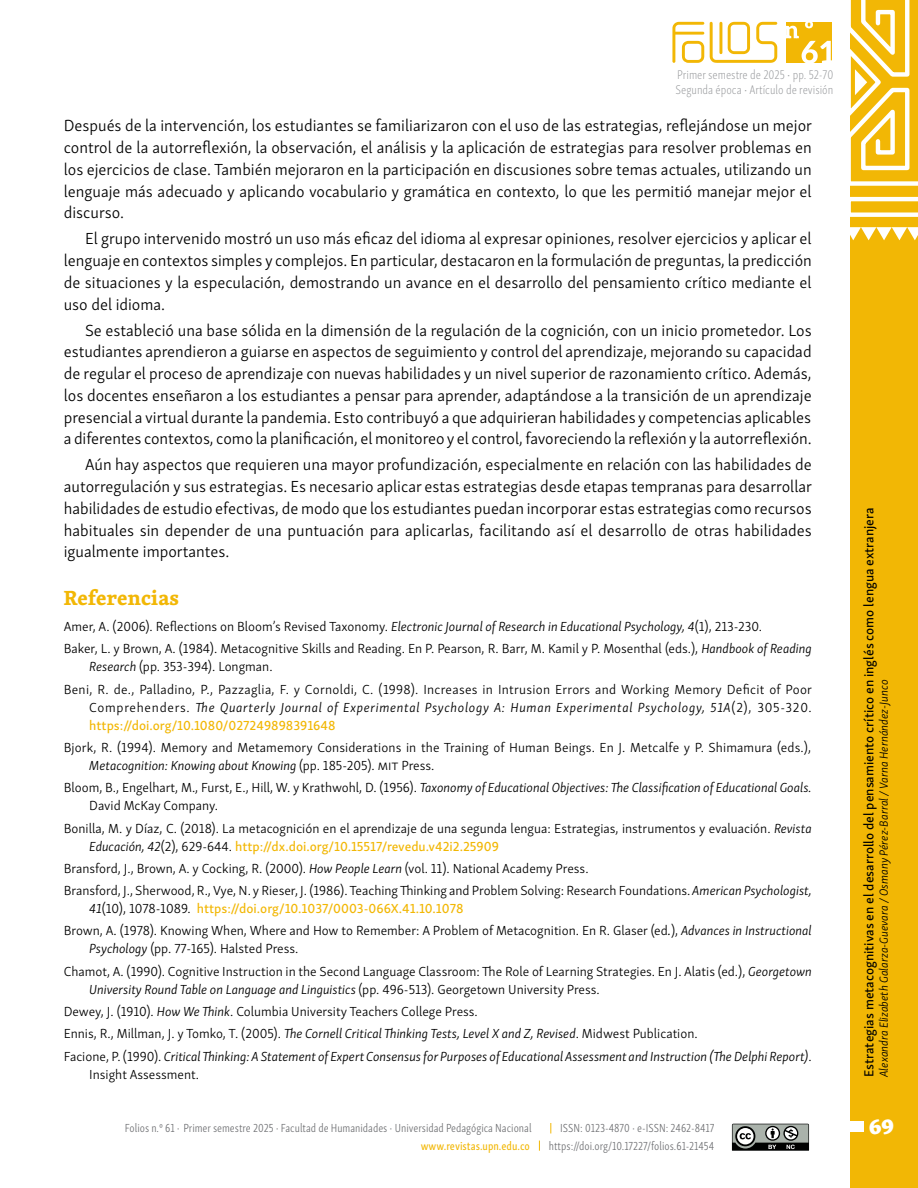
<style>
.page{position:relative;width:918px;height:1188px;background:#fff}
.page>*{position:absolute;margin:0;border:0;box-sizing:border-box;transform-origin:0 0}
.t1{font:800 22.5px "Skolar Latin";color:#fff}
.Subtítulo_1{font:700 21px "Skolar Latin";color:#f2b705}
.Parrafo_sangria{font:300 16.5px/21.8px "Skolar Sans PE";color:#000;text-align:justify}
.Bibliografía{font:300 13.5px/18px "Skolar Sans PE";color:#000}
.Bibliografía-2{font:italic 300 13.5px/18px "Skolar Sans PE";color:#000}
.t2{font:13.5px "Skolar Sans PE Me";color:#000}
.t3{font:12.9px/15.5px "Skolar Sans Latn Cp El";color:#939598}
.t4{font:300 12px "Skolar Sans Latn Cp";color:#6d6e71}
.t5{font:italic 300 12px "Skolar Sans PE";color:#000}
.t6{font:12px "Skolar Sans Latn Cp Me";color:#f2b705}
.s1{font-style:italic}
.s2{font-family:"Skolar Sans PE Me";font-weight:400;color:#f2b705}
.s3{font-weight:400;font-style:italic}
.s4{font-style:normal}
</style>
<div class="page">
<div style="left:850px;top:0;width:68px;height:1188px;background:#f2b705"></div>
<svg style="left:850px;top:0;width:68px;height:241px"></svg>
<svg style="left:672px;top:22px;width:32px;height:41px"></svg>
<svg style="left:710px;top:22px;width:67px;height:41px"></svg>
<svg style="left:732px;top:1124px;width:77px;height:27px;background:#737774"></svg>
<div style="left:849px;top:1121px;width:14px;height:11px;background:#fff"></div>
<svg style="left:786px;top:22px;width:46px;height:41px"></svg>
<p class="t3" style="left:676px;top:66px;width:159px">Primer semestre de 2025 ▪ pp. 52-70<br>Segunda época ▪ Artículo de revisión</p>
<p class="Parrafo_sangria" style="left:64px;top:114px;width:750px">Después de la intervención, los estudiantes se familiarizaron con el uso de las estrategias, reflejándose un mejor control de la autorreflexión, la observación, el análisis y la aplicación de estrategias para resolver problemas en los ejercicios de clase. También mejoraron en la participación en discusiones sobre temas actuales, utilizando un lenguaje más adecuado y aplicando vocabulario y gramática en contexto, lo que les permitió manejar mejor el discurso.</p>
<p class="Parrafo_sangria" style="left:64px;top:227px;width:750px;text-indent:21px">El grupo intervenido mostró un uso más eficaz del idioma al expresar opiniones, resolver ejercicios y aplicar el lenguaje en contextos simples y complejos. En particular, destacaron en la formulación de preguntas, la predicción de situaciones y la especulación, demostrando un avance en el desarrollo del pensamiento crítico mediante el uso del idioma.</p>
<p class="Parrafo_sangria" style="left:64px;top:318px;width:749px;text-indent:21px">Se estableció una base sólida en la dimensión de la regulación de la cognición, con un inicio prometedor. Los estudiantes aprendieron a guiarse en aspectos de seguimiento y control del aprendizaje, mejorando su capacidad de regular el proceso de aprendizaje con nuevas habilidades y un nivel superior de razonamiento crítico. Además, los docentes enseñaron a los estudiantes a pensar para aprender, adaptándose a la transición de un aprendizaje presencial a virtual durante la pandemia. Esto contribuyó a que adquirieran habilidades y competencias aplicables a diferentes contextos, como la planificación, el monitoreo y el control, favoreciendo la reflexión y la autorreflexión.</p>
<p class="Parrafo_sangria" style="left:64px;top:453px;width:750px;text-indent:21px">Aún hay aspectos que requieren una mayor profundización, especialmente en relación con las habilidades de autorregulación y sus estrategias. Es necesario aplicar estas estrategias desde etapas tempranas para desarrollar habilidades de estudio efectivas, de modo que los estudiantes puedan incorporar estas estrategias como recursos habituales sin depender de una puntuación para aplicarlas, facilitando así el desarrollo de otras habilidades igualmente importantes.</p>
<p class="Subtítulo_1" style="left:64px;top:581px;width:117px">Referencias</p>
<p class="Bibliografía" style="left:64px;top:617px;width:700px">Amer, A. (2006). Reflections on Bloom’s Revised Taxonomy. <span class="s1">Electronic Journal of Research in Educational Psychology, 4</span>(1), 213-230.</p>
<p class="Bibliografía" style="left:89px;top:639px;width:724px;text-indent:-26px">Baker, L. y Brown, A. (1984). Metacognitive Skills and Reading. En P. Pearson, R. Barr, M. Kamil y P. Mosenthal (eds.), <span class="s1">Handbook of Reading<br>Research</span> (pp. 353-394). Longman.</p>
<p class="Bibliografía" style="left:89px;top:679px;width:724px;text-align:justify;text-indent:-26px">Beni, R. de., Palladino, P., Pazzaglia, F. y Cornoldi, C. (1998). Increases in Intrusion Errors and Working Memory Deficit of Poor Comprehenders. <span class="s1">The Quarterly Journal of Experimental Psychology A: Human Experimental Psychology, 51A</span>(2), 305-320. <span class="s2">https://doi.org/10.1080/027249898391648</span></p>
<p class="Bibliografía" style="left:89px;top:737px;width:724px;text-indent:-26px">Bjork, R. (1994). Memory and Metamemory Considerations in the Training of Human Beings. En J. Metcalfe y P. Shimamura (eds.),<br><span class="s1">Metacognition: Knowing about Knowing</span> (pp. 185-205). mit Press.</p>
<p class="Bibliografía" style="left:89px;top:778px;width:724px;text-indent:-26px">Bloom, B., Engelhart, M., Furst, E., Hill, W. y Krathwohl, D. (1956). <span class="s1">Taxonomy of Educational Objectives: The Classification of Educational Goals.<br></span>David McKay Company.</p>
<p class="Bibliografía" style="left:89px;top:818px;width:724px;text-indent:-26px">Bonilla, M. y Díaz, C. (2018). La metacognición en el aprendizaje de una segunda lengua: Estrategias, instrumentos y evaluación. <span class="s1">Revista<br>Educación, 42</span>(2), 629-644. <span class="s2">http://dx.doi.org/10.15517/revedu.v42i2.25909</span></p>
<p class="Bibliografía" style="left:64px;top:858px;width:526px">Bransford, J., Brown, A. y Cocking, R. (2000). <span class="s1">How People Learn</span> (vol. 11). National Academy Press.</p>
<p class="Bibliografía" style="left:89px;top:881px;width:724px;text-indent:-26px">Bransford, J., Sherwood, R., Vye, N. y Rieser, J. (1986). Teaching Thinking and Problem Solving: Research Foundations. <span class="s1">American Psychologist,<br>41</span>(10), 1078-1089. <span class="s2">https://doi.org/10.1037/0003-066X.41.10.1078</span></p>
<p class="Bibliografía" style="left:89px;top:921px;width:724px;text-indent:-26px">Brown, A. (1978). Knowing When, Where and How to Remember: A Problem of Metacognition. En R. Glaser (ed<span class="s3">.</span>), <span class="s1">Advances in Instructional<br>Psychology</span> (pp. 77-165). Halsted Press.</p>
<p class="Bibliografía" style="left:89px;top:961px;width:724px;text-indent:-26px">Chamot, A. (1990). Cognitive Instruction in the Second Language Classroom: The Role of Learning Strategies. En J. Alatis (ed.), <span class="s1">Georgetown<br>University Round Table on Language and Linguistics</span> (pp. 496-513). Georgetown University Press.</p>
<p class="Bibliografía" style="left:64px;top:1001px;width:416px">Dewey, J. (1910). <span class="s1">How We Think</span>. Columbia University Teachers College Press.</p>
<p class="Bibliografía" style="left:64px;top:1024px;width:635px">Ennis, R., Millman, J. y Tomko, T. (2005). <span class="s1">The Cornell Critical Thinking Tests, Level X and Z, Revised</span>. Midwest Publication.</p>
<p class="Bibliografía-2" style="left:89px;top:1046px;width:724px;text-indent:-26px"><span class="s4">Facione, P. (1990).</span> Critical Thinking: A Statement of Expert Consensus for Purposes of Educational Assessment and Instruction (The Delphi Report)<span class="s4">.<br>Insight Assessment.</span></p>
<p class="t2" style="left:858px;top:1077px;width:571px;rotate:-90deg">Estrategias metacognitivas en el desarrollo del pensamiento crítico en inglés como lengua extranjera</p>
<p class="t5" style="left:875px;top:1077px;width:399px;rotate:-90deg">Alexandra Elizabeth Galarza-Guevara / Osmany Pérez-Barral / Varna Hernández-Junco</p>
<p class="t4" style="left:125px;top:1119px;width:408px">Folios n.º 61 ▪ Primer semestre 2025 ▪ Facultad de Humanidades ▪ Universidad Pedagógica Nacional</p>
<p class="t4" style="left:560px;top:1119px;width:156px">ISSN: 0123-4870 ▪ e-ISSN: 2462-8417</p>
<h1 class="t1" style="left:869px;top:1107px;width:26px">69</h1>
<p class="t6" style="left:421px;top:1136px;width:111px">www.revistas.upn.edu.co</p>
<p class="t4" style="left:549px;top:1137px;width:167px">https://doi.org/10.17227/folios.61-21454</p>
</div>
